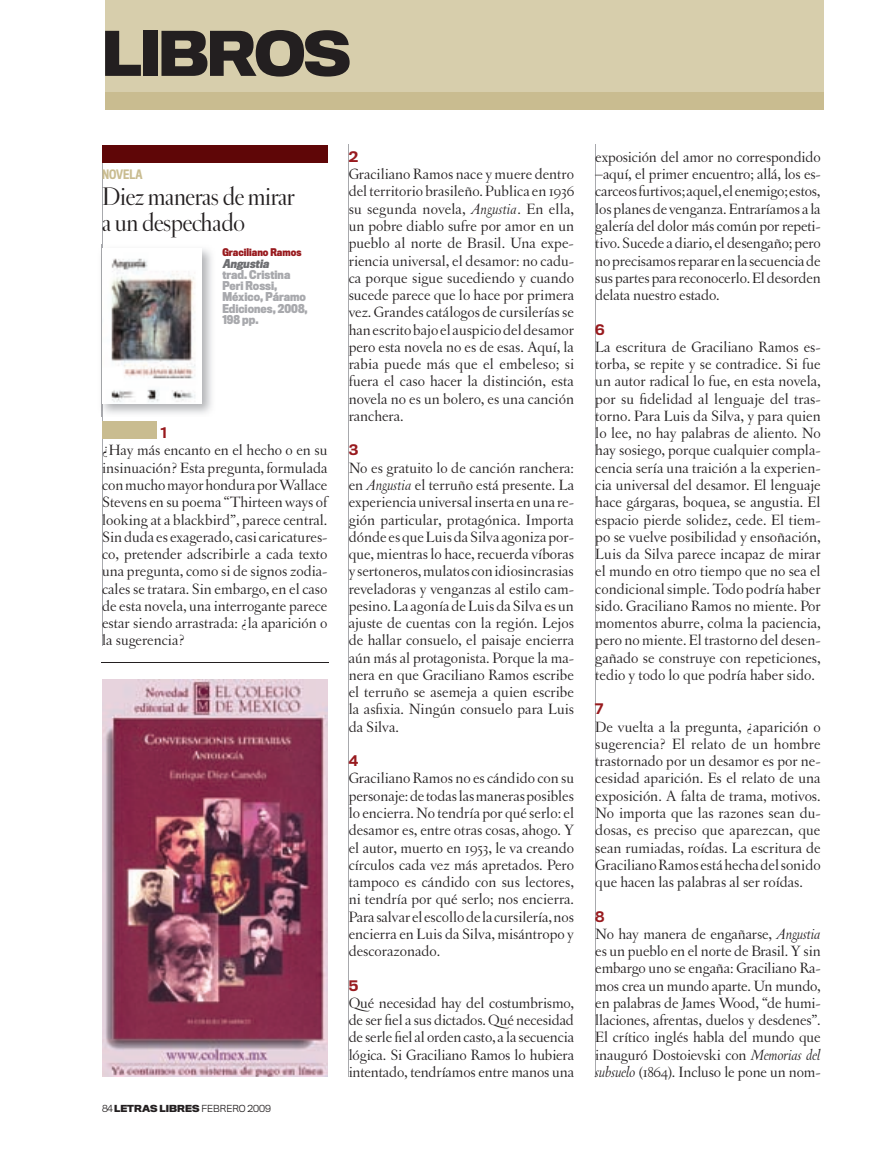
<style>
.page{position:relative;width:893px;height:1149px;background:#fff}
.page>*{position:absolute;margin:0;border:0;box-sizing:border-box;transform-origin:0 0}
.t1{font:700 57px "Titling Gothic FB Normal";letter-spacing:-.04em;color:#231f20}
.t2{font:27px/26.1px "Letras Display";letter-spacing:-.01em;color:#231f20}
.t3{font:15.75px/17.2px "Letras Oldstyle";color:#231f20;text-align:justify}
.t4{font:500 13.5px "Titling Gothic FB Normal";color:#981a1e}
.t5{font:500 12px "Titling Gothic FB Cond";color:#c9bc90}
.t6{font:700 11.25px/11.2px "Titling Gothic FB Cond";color:#a8a9ad}
.t7{font:italic 700 11.25px "Titling Gothic FB Cond";color:#6c6d70}
.t8{font:700 9.75px "Titling Gothic FB Cond";color:#981a1e}
.t9{font:300 9px "Titling Gothic FB Normal";color:#231f20}
.s1{font-weight:700}
.s2{font-style:italic}
</style>
<div class="page">
<div style="left:105px;top:0;width:719px;height:110px;background:#d7ceac"></div>
<div style="left:105px;top:93px;width:719px;height:17px;background:#c9bc90"></div>
<hr style="left:102px;top:145px;width:1px;height:500px;background:#a8a9ad">
<hr style="left:348px;top:145px;width:1px;height:931px;background:#a8a9ad">
<hr style="left:595px;top:145px;width:1px;height:931px;background:#a8a9ad">
<div style="left:102px;top:145px;width:225px;height:17px;background:#5f0607"></div>
<div style="left:102px;top:421px;width:54px;height:17px;background:#c9bc90"></div>
<img style="left:102px;top:249px;width:94px;height:154px">
<img style="left:102px;top:679px;width:225px;height:397px">
<hr style="left:101px;top:662px;width:228px;height:1px;background:#231f20">
<h1 class="t1" style="left:102px;top:18px;width:251px">LIBROS</h1>
<p class="t5" style="left:102px;top:167px;width:42px">NOVELA</p>
<h2 class="t2" style="left:102px;top:184px;width:194px">Diez maneras de mirar a un despechado</h2>
<p class="t8" style="left:222px;top:246px;width:81px">Graciliano Ramos</p>
<p class="t7" style="left:222px;top:256px;width:50px">Angustia</p>
<p class="t6" style="left:222px;top:269px;width:87px">trad. Cristina<br>Peri Rossi,<br>México, Páramo<br>Ediciones, 2008,<br>198 pp.</p>
<p class="t4" style="left:160px;top:424px;width:8px">1</p>
<p class="t3" style="left:102px;top:441px;width:227px">¿Hay más encanto en el hecho o en su insinuación? Esta pregunta, formulada con mucho mayor hondura por Wallace Stevens en su poema “Thirteen ways of looking at a blackbird”, parece central.<br>Sin duda es exagerado, casi caricatures&shy;co, pretender adscribirle a cada texto una pregunta, como si de signos zodia&shy;cales se tratara. Sin embargo, en el caso de esta novela, una interrogante parece estar siendo arrastrada: ¿la aparición o la sugerencia?</p>
<p class="t9" style="left:102px;top:1102px;width:170px">84 <span class="s1">LETRAS LIBRES</span> FEBRERO 2009</p>
<p class="t4" style="left:349px;top:148px;width:11px">2</p>
<p class="t3" style="left:349px;top:165px;width:227px">Graciliano Ramos nace y muere dentro del territorio brasileño. Publica en 1936 su segunda novela, <span class="s2">Angustia</span>. En ella, un pobre diablo sufre por amor en un pueblo al norte de Brasil. Una expe&shy;riencia universal, el desamor: no cadu&shy;ca porque sigue sucediendo y cuando sucede parece que lo hace por primera vez. Grandes catálogos de cursilerías se han escrito bajo el auspicio del desamor pero esta novela no es de esas. Aquí, la rabia puede más que el embeleso; si fuera el caso hacer la distinción, esta novela no es un bolero, es una canción ranchera.</p>
<p class="t4" style="left:349px;top:442px;width:11px">3</p>
<p class="t3" style="left:349px;top:459px;width:227px">No es gratuito lo de canción ranchera: en <span class="s2">Angustia</span> el terruño está presente. La experiencia universal inserta en una re&shy;gión particular, protagónica. Importa dónde es que Luis da Silva agoniza por&shy;que, mientras lo hace, recuerda víboras y sertoneros, mulatos con idiosincrasias reveladoras y venganzas al estilo cam&shy;pesino. La agonía de Luis da Silva es un ajuste de cuentas con la región. Lejos de hallar consuelo, el paisaje encierra aún más al protagonista. Porque la ma&shy;nera en que Graciliano Ramos escribe el terruño se asemeja a quien escribe la asfixia. Ningún consuelo para Luis da Silva.</p>
<p class="t4" style="left:349px;top:752px;width:11px">4</p>
<p class="t3" style="left:349px;top:769px;width:227px">Graciliano Ramos no es cándido con su personaje: de todas las maneras posibles lo encierra. No tendría por qué serlo: el desamor es, entre otras cosas, ahogo. Y el autor, muerto en 1953, le va creando círculos cada vez más apretados. Pero tampoco es cándido con sus lectores, ni tendría por qué serlo; nos encierra.<br>Para salvar el escollo de la cursilería, nos encierra en Luis da Silva, misántropo y descorazonado.</p>
<p class="t4" style="left:349px;top:976px;width:11px">5</p>
<p class="t3" style="left:349px;top:993px;width:227px">Qué necesidad hay del costumbrismo, de ser fiel a sus dictados. Qué necesidad de serle fiel al orden casto, a la secuencia lógica. Si Graciliano Ramos lo hubiera intentado, tendríamos entre manos una</p>
<p class="t3" style="left:595px;top:148px;width:227px">exposición del amor no correspondido –aquí, el primer encuentro; allá, los es&shy;carceos furtivos; aquel, el enemigo; estos, los planes de venganza. Entraríamos a la galería del dolor más común por repeti&shy;tivo. Sucede a diario, el desengaño; pero no precisamos reparar en la secuencia de sus partes para reconocerlo. El desorden delata nuestro estado.</p>
<p class="t4" style="left:595px;top:321px;width:11px">6</p>
<p class="t3" style="left:595px;top:338px;width:227px">La escritura de Graciliano Ramos es&shy;torba, se repite y se contradice. Si fue un autor radical lo fue, en esta novela, por su fidelidad al lenguaje del tras&shy;torno. Para Luis da Silva, y para quien lo lee, no hay palabras de aliento. No hay sosiego, porque cualquier compla&shy;cencia sería una traición a la experien&shy;cia universal del desamor. El lenguaje hace gárgaras, boquea, se angustia. El espacio pierde solidez, cede. El tiem&shy;po se vuelve posibilidad y ensoñación, Luis da Silva parece incapaz de mirar el mundo en otro tiempo que no sea el condicional simple. Todo podría haber sido. Graciliano Ramos no miente. Por momentos aburre, colma la paciencia, pero no miente. El trastorno del desen&shy;gañado se construye con repeticiones, tedio y todo lo que podría haber sido.</p>
<p class="t4" style="left:595px;top:700px;width:10px">7</p>
<p class="t3" style="left:595px;top:717px;width:227px">De vuelta a la pregunta, ¿aparición o sugerencia? El relato de un hombre trastornado por un desamor es por ne&shy;cesidad aparición. Es el relato de una exposición. A falta de trama, motivos.<br>No importa que las razones sean du&shy;dosas, es preciso que aparezcan, que sean rumiadas, roídas. La escritura de Graciliano Ramos está hecha del sonido que hacen las palabras al ser roídas.</p>
<p class="t4" style="left:595px;top:907px;width:11px">8</p>
<p class="t3" style="left:595px;top:924px;width:227px">No hay manera de engañarse, <span class="s2">Angustia </span>es un pueblo en el norte de Brasil. Y sin embargo uno se engaña: Graciliano Ra&shy;mos crea un mundo aparte. Un mundo, en palabras de James Wood, “de humi&shy;llaciones, afrentas, duelos y desdenes”.<br>El crítico inglés habla del mundo que inauguró Dostoievski con <span class="s2">Memorias del subsuelo</span> (1864). Incluso le pone un nom-</p>
</div>
